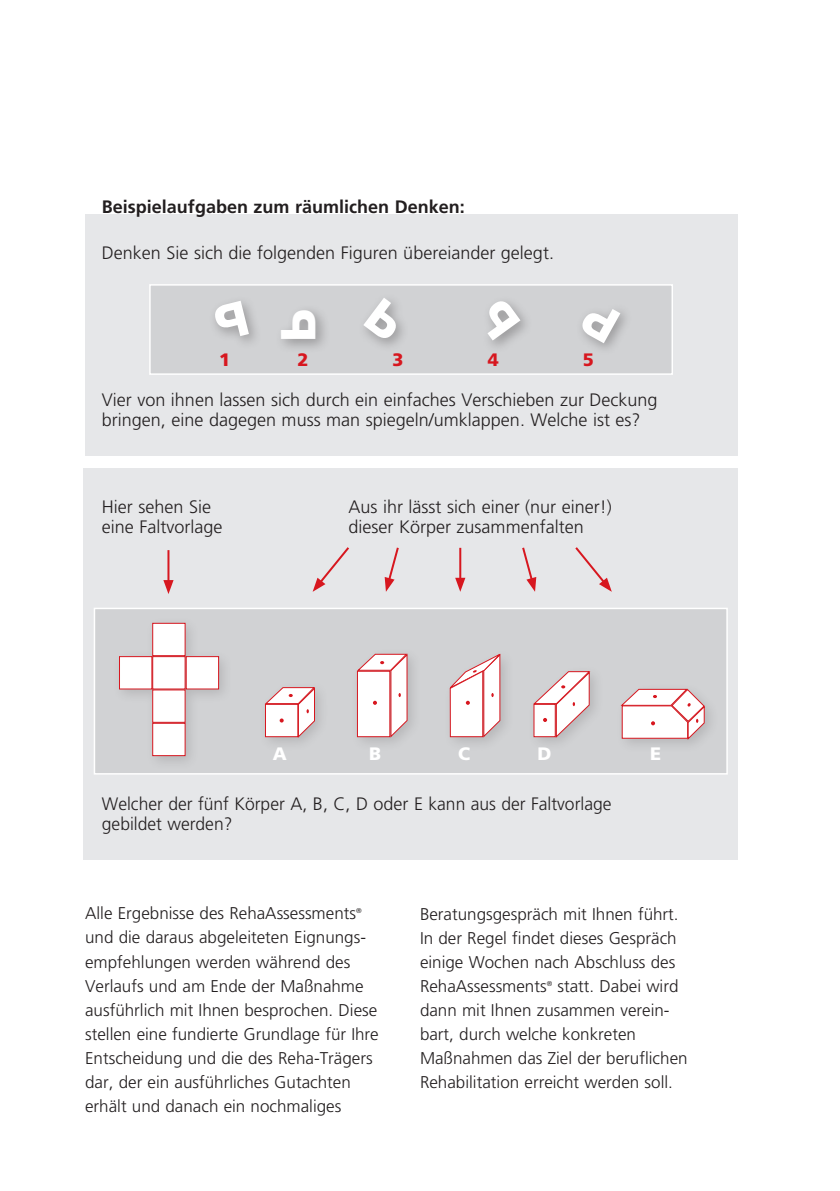
<style>
.page{position:relative;width:840px;height:1191px;background:#fff}
.page>*{position:absolute;margin:0;border:0;box-sizing:border-box;transform-origin:0 0}
.t1{font:300 18px/20px "Frutiger";color:#231f20}
.t2{font:700 18px "Frutiger";color:#231f20}
.t3{font:900 18px "Frutiger";color:#d7171f}
.t4{font:900 18px "Frutiger";color:#fff}
.t5{font:300 17px/24px "Frutiger";color:#231f20}
.t6{font:300 7px "Frutiger";color:#231f20}
</style>
<div class="page">
<div style="left:84px;top:468px;width:653px;height:392px;background:#e6e7e9"></div>
<div style="left:85px;top:215px;width:652px;height:241px;background:#e6e7e9"></div>
<div style="left:149px;top:284px;width:523px;height:91px;background:#d1d2d4;border:2px solid #fff"></div>
<div style="left:207px;top:294px;width:55px;height:55px;background:#231f20;opacity:.35"></div>
<div style="left:274px;top:303px;width:56px;height:51px;background:#231f20;opacity:.35"></div>
<div style="left:479px;top:295px;width:52px;height:59px;background:#231f20;opacity:.35"></div>
<div style="left:574px;top:301px;width:58px;height:54px;background:#231f20;opacity:.35"></div>
<div style="left:94px;top:607px;width:633px;height:167px;background:#d1d2d4;border:2px solid #fff"></div>
<div style="left:152px;top:623px;width:33px;height:33px;background:#fff;border:1px solid #d7171f"></div>
<div style="left:152px;top:656px;width:33px;height:33px;background:#fff;border:1px solid #d7171f"></div>
<div style="left:186px;top:656px;width:33px;height:33px;background:#fff;border:1px solid #d7171f"></div>
<div style="left:152px;top:689px;width:33px;height:34px;background:#fff;border:1px solid #d7171f"></div>
<div style="left:152px;top:723px;width:33px;height:33px;background:#fff;border:1px solid #d7171f"></div>
<div style="left:119px;top:656px;width:33px;height:33px;background:#fff;border:1px solid #d7171f"></div>
<svg style="left:264px;top:687px;width:52px;height:52px;background:#efd6d8"></svg>
<svg style="left:533px;top:671px;width:58px;height:68px"></svg>
<svg style="left:356px;top:653px;width:52px;height:85px;background:#f3dee0"></svg>
<svg style="left:449px;top:653px;width:55px;height:85px"></svg>
<svg style="left:620px;top:688px;width:85px;height:53px;background:#f1dcdd"></svg>
<hr style="left:167px;top:550px;width:2px;height:33px;background:#d7171f">
<svg style="left:163px;top:580px;width:10px;height:14px"></svg>
<hr style="left:459px;top:548px;width:2px;height:33px;background:#d7171f">
<svg style="left:455px;top:578px;width:10px;height:14px"></svg>
<svg style="left:384px;top:547px;width:15px;height:45px"></svg>
<svg style="left:522px;top:547px;width:14px;height:45px"></svg>
<svg style="left:575px;top:547px;width:36px;height:45px"></svg>
<svg style="left:312px;top:547px;width:37px;height:45px"></svg>
<svg style="left:213px;top:301px;width:36px;height:40px"></svg>
<svg style="left:281px;top:310px;width:34px;height:29px"></svg>
<svg style="left:365px;top:300px;width:38px;height:42px"></svg>
<svg style="left:479px;top:297px;width:41px;height:43px"></svg>
<svg style="left:578px;top:301px;width:42px;height:42px"></svg>
<p class="t2" style="left:102px;top:196px;width:364px">Beispielaufgaben zum räumlichen Denken:</p>
<p class="t1" style="left:102px;top:243px;width:453px">Denken Sie sich die folgenden Figuren übereiander gelegt.</p>
<p class="t3" style="left:219px;top:349px;width:13px">1</p>
<p class="t3" style="left:297px;top:349px;width:13px">2</p>
<p class="t3" style="left:392px;top:349px;width:13px">3</p>
<p class="t3" style="left:487px;top:349px;width:13px">4</p>
<p class="t3" style="left:582px;top:349px;width:13px">5</p>
<p class="t1" style="left:102px;top:390px;width:557px">Vier von ihnen lassen sich durch ein einfaches Verschieben zur Deckung bringen, eine dagegen muss man spiegeln/umklappen. Welche ist es?</p>
<p class="t1" style="left:102px;top:497px;width:122px">Hier sehen Sie eine Faltvorlage</p>
<p class="t1" style="left:348px;top:497px;width:265px">Aus ihr lässt sich einer (nur einer!) dieser Körper zusammenfalten</p>
<p class="t4" style="left:273px;top:742px;width:16px">A</p>
<p class="t4" style="left:369px;top:742px;width:14px">B</p>
<p class="t4" style="left:458px;top:742px;width:14px">C</p>
<p class="t4" style="left:537px;top:742px;width:16px">D</p>
<p class="t4" style="left:649px;top:742px;width:12px">E</p>
<p class="t1" style="left:102px;top:794px;width:511px">Welcher der fünf Körper A, B, C, D oder E kann aus der Faltvorlage gebildet werden?</p>
<p class="t5" style="left:85px;top:902px;width:272px">Alle Ergebnisse des RehaAssessments</p>
<p class="t6" style="left:356px;top:907px;width:7px">®</p>
<p class="t5" style="left:85px;top:926px;width:295px">und die daraus abgeleiteten Eignungs&shy;empfehlungen werden während des Verlaufs und am Ende der Maßnahme ausführlich mit Ihnen besprochen. Diese stellen eine fundierte Grundlage für Ihre Entscheidung und die des Reha-Trägers dar, der ein ausführliches Gutachten erhält und danach ein nochmaliges</p>
<p class="t5" style="left:420px;top:902px;width:260px">Beratungsgespräch mit Ihnen führt.<br>In der Regel findet dieses Gespräch einige Wochen nach Abschluss des<br>RehaAssessments</p>
<p class="t5" style="left:420px;top:974px;width:269px;text-indent:137px">statt. Dabei wird dann mit Ihnen zusammen verein&shy;bart, durch welche konkreten<br>Maßnahmen das Ziel der beruflichen<br>Rehabilitation erreicht werden soll.</p>
<p class="t6" style="left:546px;top:979px;width:7px">®</p>
</div>
